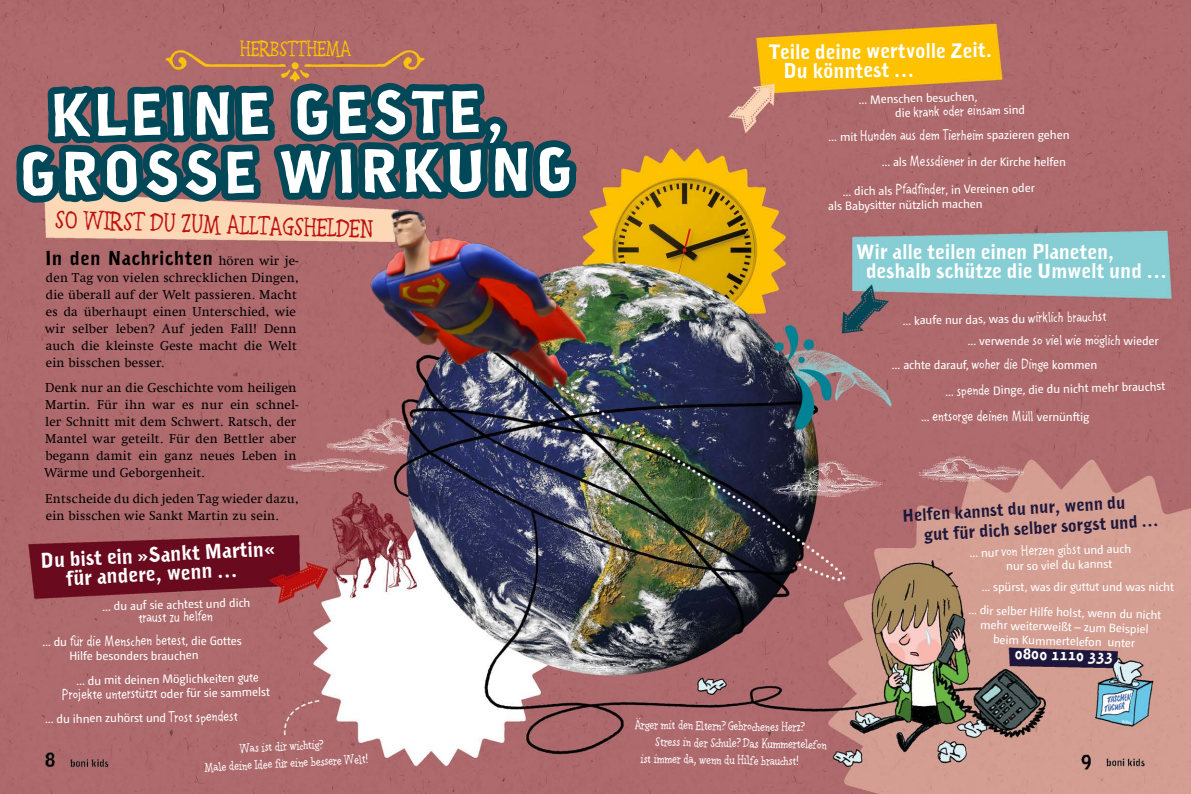
<style>
.page{position:relative;width:1191px;height:794px;background:#fff}
.page>*{position:absolute;margin:0;border:0;box-sizing:border-box;transform-origin:0 0}
.t1{font:57.7px/58.6px "Naima";letter-spacing:.05em;color:#fff}
.t2{font:23.9px "Linserif";color:#bd0e0d}
.t3{font:20px/19px "Naima";letter-spacing:-.01em;color:#fff}
.t4{font:20px "Linserif";color:#fdc300}
.t5{font:19px "Naima";letter-spacing:.015em;color:#000}
.t6{font:16.8px/20.4px "Naima";color:#1e173b}
.t7{font:15px "Naima";color:#fff}
.t8{font:14px "Linse Grotesk";letter-spacing:.005em;color:#fff}
.t9{font:13px/17px "Swift Com";letter-spacing:.015em;color:#000}
.t10{font:12px/14.4px "Camingo Dos Pro";letter-spacing:-.02em;color:#fff}
.t11{font:12px/17px "Linserif";color:#fff}
.s1{font-family:"Swift Com";font-size:13px}
.s2{font-family:"Linse Grotesk";font-size:14px}
.s3{font-family:"Camingo Dos Pro";font-size:12px}
</style>
<div class="page">
<img style="left:0;top:0;width:1191px;height:794px">
<svg style="left:268px;top:505px;width:14px;height:289px;background:#a3575d"></svg>
<svg style="left:326px;top:505px;width:54px;height:289px"></svg>
<svg style="left:439px;top:413px;width:54px;height:381px"></svg>
<svg style="left:5px;top:76px;width:263px;height:718px;background:#976267"></svg>
<svg style="left:228px;top:0;width:199px;height:505px;background:#a46d6e"></svg>
<svg style="left:279px;top:74px;width:305px;height:141px;background:#3f545f"></svg>
<img style="left:337px;top:201px;width:263px;height:212px">
<svg style="left:946px;top:394px;width:7px;height:2px"></svg>
<h3 class="t4" style="left:240px;top:35px;width:112px">HERBSTTHEMA</h3>
<h1 class="t1" style="left:19px;top:84px;width:557px;text-indent:32px">KLEINE GESTE,<br>GROSSE WIRKUNG</h1>
<h2 class="t2" style="left:56px;top:202px;width:320px;rotate:2deg">SO WIRST DU ZUM ALLTAGSHELDEN</h2>
<h3 class="t5" style="left:45px;top:246px;width:255px">In den Nachrichten <span class="s1">hören wir je-</span></h3>
<p class="t9" style="left:45px;top:269px;width:255px">den Tag von vielen schrecklichen Dingen, die überall auf der Welt passieren. Macht es da überhaupt einen Unterschied, wie wir selber leben? Auf jeden Fall! Denn auch die kleinste Geste macht die Welt ein bisschen besser.</p>
<p class="t9" style="left:44px;top:379px;width:256px">Denk nur an die Geschichte vom heiligen Martin. Für ihn war es nur ein schnel&shy;ler Schnitt mit dem Schwert. Ratsch, der Mantel war geteilt. Für den Bettler aber begann damit ein ganz neues Leben in Wärme und Geborgenheit.</p>
<p class="t9" style="left:45px;top:490px;width:255px">Entscheide du dich jeden Tag wieder dazu, ein bisschen wie Sankt Martin zu sein.</p>
<h3 class="t3" style="left:64px;top:549px;width:212px;text-indent:-24px;rotate:-3deg">Du bist ein »Sankt Martin« für andere, wenn …</h3>
<p class="t10" style="left:102px;top:598px;width:149px;rotate:-1deg">… du auf sie achtest und dich</p>
<p class="t8" style="left:138px;top:608px;width:76px;rotate:-2deg">traust zu helfen</p>
<p class="t10" style="left:42px;top:635px;width:26px">… du</p>
<p class="t8" style="left:70px;top:632px;width:117px;rotate:-1deg">für die Menschen betest</p>
<p class="t10" style="left:69px;top:633px;width:174px;line-height:15.1px;text-indent:116px">, die Gottes<br>Hilfe besonders brauchen</p>
<p class="t10" style="left:76px;top:673px;width:184px;rotate:-1deg">… du mit deinen Möglichkeiten <span class="s2">gute</span></p>
<p class="t8" style="left:62px;top:685px;width:210px;rotate:-1deg">Projekte unterstützt <span class="s3">oder für sie sammelst</span></p>
<p class="t10" style="left:45px;top:711px;width:123px">… du ihnen zuhörst und</p>
<p class="t8" style="left:169px;top:707px;width:70px;rotate:-1deg">Trost spendest</p>
<p class="t11" style="left:203px;top:741px;width:165px;text-indent:36px;rotate:-3deg">Was ist dir wichtig?<br>Male deine Idee für eine bessere Welt!</p>
<h3 class="t3" style="left:783px;top:41px;width:210px;line-height:19.4px;text-indent:-15px">Teile deine wertvolle Zeit.<br>Du könntest …</h3>
<p class="t10" style="left:894px;top:91px;width:84px;text-indent:-36px;rotate:-1deg">… Menschen besuchen, die</p>
<p class="t8" style="left:913px;top:103px;width:89px;rotate:-2deg">krank oder einsam</p>
<p class="t10" style="left:1003px;top:103px;width:23px;rotate:-1deg">sind</p>
<p class="t10" style="left:881px;top:154px;width:186px">… als <span class="s2">Messdiener</span> in der Kirche helfen</p>
<p class="t10" style="left:828px;top:184px;width:208px;text-indent:15px;rotate:-1deg">… dich als <span class="s2">Pfadfinder</span>, in Vereinen oder als Babysitter nützlich machen</p>
<p class="t10" style="left:828px;top:129px;width:30px">… mit</p>
<p class="t8" style="left:860px;top:127px;width:125px;rotate:-1deg">Hunden aus dem Tierheim</p>
<p class="t10" style="left:986px;top:128px;width:84px">spazieren gehen</p>
<h3 class="t3" style="left:865px;top:242px;width:302px;text-indent:-10px">Wir alle teilen einen Planeten, deshalb schütze die Umwelt und …</h3>
<p class="t10" style="left:902px;top:313px;width:205px;rotate:-1deg">… kaufe nur das, was du <span class="s2">wirklich brauchst</span></p>
<p class="t8" style="left:967px;top:331px;width:192px"><span class="s3">… verwende</span> so viel wie möglich <span class="s3">wieder</span></p>
<p class="t10" style="left:892px;top:358px;width:207px">… achte darauf, <span class="s2">woher die Dinge</span> kommen</p>
<p class="t8" style="left:956px;top:381px;width:35px;rotate:-2deg">spende</p>
<p class="t10" style="left:992px;top:382px;width:174px;rotate:-1deg">Dinge, die du nicht mehr brauchst</p>
<p class="t8" style="left:921px;top:406px;width:170px"><span class="s3">…</span> entsorge deinen Müll <span class="s3">vernünftig</span></p>
<h3 class="t6" style="left:921px;top:505px;width:236px;text-indent:-20px;rotate:-4deg">Helfen kannst du nur, wenn du<br>gut für dich selber sorgst und …</h3>
<p class="t10" style="left:969px;top:545px;width:31px;rotate:-1deg">… nur</p>
<p class="t8" style="left:1001px;top:542px;width:80px;rotate:-2deg">von Herzen gibst</p>
<p class="t10" style="left:1005px;top:543px;width:127px;line-height:14.8px;text-indent:78px;rotate:-1deg">und auch nur so viel du kannst</p>
<p class="t10" style="left:981px;top:580px;width:194px">… spürst, was dir <span class="s2">guttut</span> und was nicht</p>
<p class="t11" style="left:635px;top:715px;width:170px;rotate:1deg">Ärger mit den Eltern? Gebrochenes Herz?</p>
<p class="t11" style="left:655px;top:732px;width:173px;rotate:1deg">Stress in der Schule? Das Kummertelefon</p>
<p class="t11" style="left:640px;top:749px;width:160px;rotate:1deg">ist immer da, wenn du Hilfe brauchst!</p>
<p class="t10" style="left:968px;top:603px;width:194px;text-align:center;rotate:1deg">… dir selber Hilfe holst, wenn du nicht mehr weiterweißt – zum Beispiel beim Kummertelefon unter</p>
<p class="t7" style="left:1015px;top:644px;width:100px;rotate:2deg">0800 1110 333</p>
</div>
